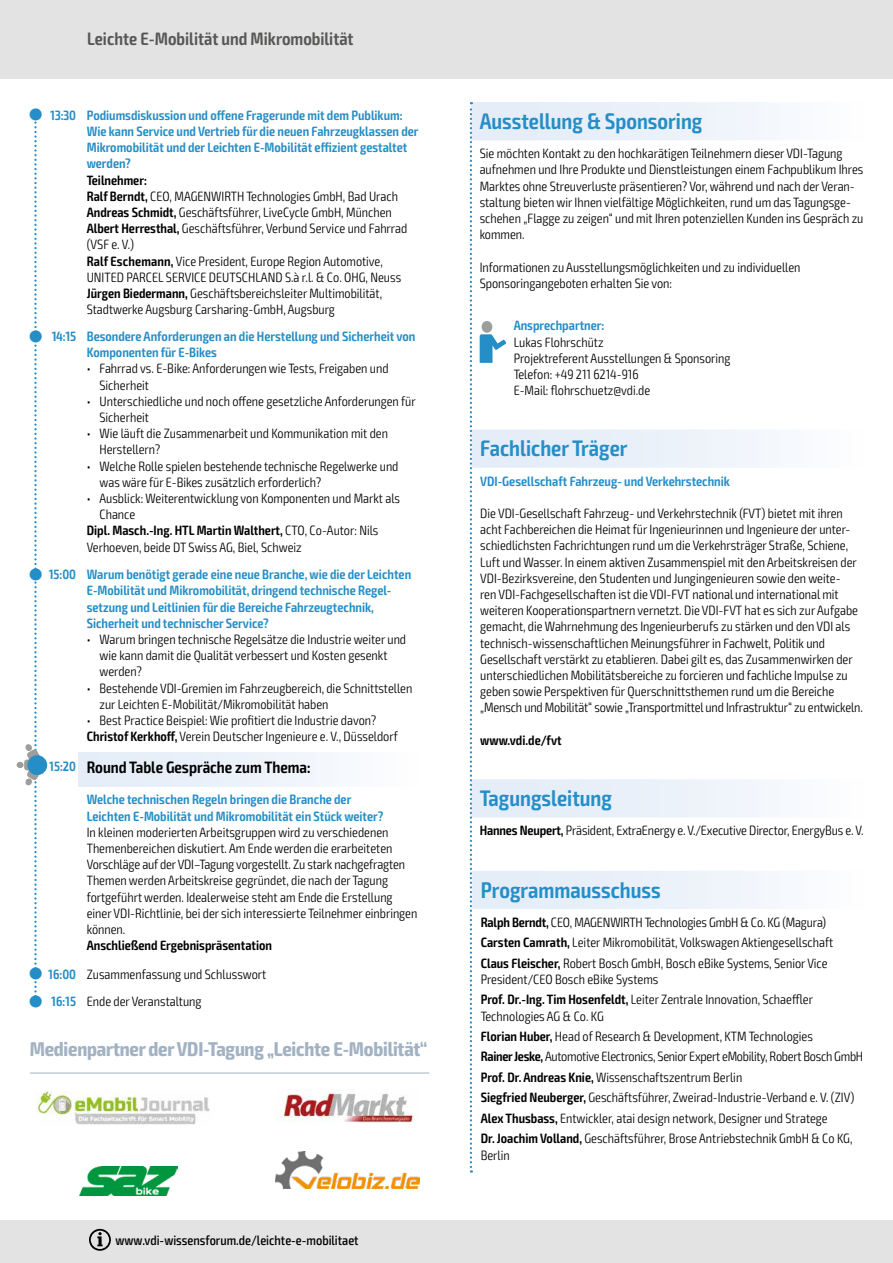
<style>
.page{position:relative;width:893px;height:1263px;background:#fff}
.page>*{position:absolute;margin:0;border:0;box-sizing:border-box;transform-origin:0 0}
.t1{font:600 condensed 22.5px "Exo 2";color:#258ec6}
.t2{font:700 condensed 20.1px "Exo 2";letter-spacing:-.01em;color:#a2b2c3}
.t3{font:600 condensed 18px "Exo 2";color:#575756}
.t4{font:600 condensed 16.5px "Exo 2";color:#000}
.t5{font:300 condensed 13.5px/16.2px "Exo 2";color:#000}
.t6{font:600 condensed 13.5px/16.2px "Exo 2";color:#258ec6}
.t7{font:600 condensed 13.5px "Exo 2";color:#000}
.t8{font:500 condensed 13.5px "Exo 2";color:#000}
.s1{font-weight:600}
.s2{font-weight:300}
.s3{font-size:13.5px;color:#258ec6}
.s4{font-weight:600;color:#258ec6}
</style>
<div class="page">
<div style="left:0;top:1220px;width:893px;height:43px;background:#e3e3e3"></div>
<div style="left:0;top:0;width:893px;height:79px;background:#e3e3e3"></div>
<svg style="left:89px;top:1229px;width:22px;height:22px"></svg>
<div style="left:78px;top:753px;width:343px;height:34px;background:linear-gradient(to right,#e2ebf7,#fcfdfe)"></div>
<svg style="left:470px;top:102px;width:307px;height:1070px"></svg>
<div style="left:17px;top:762px;width:7px;height:6px;background:#9d9d9c;border-radius:50%"></div>
<div style="left:27px;top:755px;width:20px;height:20px;background:#258ec6;border-radius:50%"></div>
<hr style="left:30px;top:1073px;width:399px;height:1px;background:#a2b2c3">
<img style="left:275px;top:1089px;width:139px;height:33px">
<img style="left:275px;top:1151px;width:144px;height:37px">
<img style="left:36px;top:1092px;width:174px;height:33px">
<img style="left:80px;top:1166px;width:97px;height:30px">
<svg style="left:24px;top:117px;width:18px;height:884px"></svg>
<h3 class="t3" style="left:87px;top:28px;width:268px">Leichte E-Mobilität und Mikromobilität</h3>
<p class="t6" style="left:87px;top:107px;width:333px;text-indent:-36px">13:30 Podiumsdiskussion und offene Fragerunde mit dem Publikum:<br>Wie kann Service und Vertrieb für die neuen Fahrzeugklassen der Mikromobilität und der Leichten E-Mobilität effizient gestaltet werden?</p>
<p class="t5" style="left:87px;top:172px;width:322px"><span class="s1">Teilnehmer:<br>Ralf Berndt,</span> CEO, MAGENWIRTH Technologies GmbH, Bad Urach <span class="s1">Andreas Schmidt,</span> Geschäftsführer, LiveCycle GmbH, München <span class="s1">Albert Herresthal,</span> Geschäftsführer, Verbund Service und Fahrrad (VSF e. V.)<br><span class="s1">Ralf Eschemann,</span> Vice President, Europe Region Automotive, UNITED PARCEL SERVICE DEUTSCHLAND S.à r.l. &amp; Co. OHG, Neuss <span class="s1">Jürgen Biedermann,</span> Geschäftsbereichsleiter Multimobilität, Stadtwerke Augsburg Carsharing-GmbH, Augsburg</p>
<p class="t6" style="left:87px;top:328px;width:330px;text-indent:-35px">14:15 Besondere Anforderungen an die Herstellung und Sicherheit von<br>Komponenten für E-Bikes</p>
<p class="t5" style="left:99px;top:361px;width:291px;text-indent:-13px">• Fahrrad vs. E-Bike: Anforderungen wie Tests, Freigaben und<br>Sicherheit</p>
<p class="t5" style="left:99px;top:393px;width:318px;text-indent:-13px">• Unterschiedliche und noch offene gesetzliche Anforderungen für<br>Sicherheit</p>
<p class="t5" style="left:99px;top:426px;width:290px;text-indent:-13px">• Wie läuft die Zusammenarbeit und Kommunikation mit den<br>Herstellern?</p>
<p class="t5" style="left:99px;top:458px;width:300px;text-indent:-13px">• Welche Rolle spielen bestehende technische Regelwerke und was wäre für E-Bikes zusätzlich erforderlich?</p>
<p class="t5" style="left:87px;top:490px;width:315px">• Ausblick: Weiterentwicklung von Komponenten und Markt als</p>
<p class="t5" style="left:99px;top:507px;width:37px">Chance</p>
<p class="t7" style="left:87px;top:523px;width:293px">Dipl. Masch.-Ing. HTL Martin Walthert, <span class="s2">CTO, Co-Autor: Nils</span></p>
<p class="t5" style="left:87px;top:539px;width:217px">Verhoeven, beide DT Swiss AG, Biel, Schweiz</p>
<p class="t6" style="left:87px;top:567px;width:326px;text-indent:-38px">15:00 Warum benötigt gerade eine neue Branche, wie die der Leichten E-Mobilität und Mikromobilität, dringend technische Regel&shy;setzung und Leitlinien für die Bereiche Fahrzeugtechnik, Sicherheit und technischer Service?</p>
<p class="t5" style="left:99px;top:631px;width:308px;text-indent:-13px">• Warum bringen technische Regelsätze die Industrie weiter und wie kann damit die Qualität verbessert und Kosten gesenkt werden?</p>
<p class="t5" style="left:99px;top:680px;width:314px;text-indent:-13px">• Bestehende VDI-Gremien im Fahrzeugbereich, die Schnittstellen zur Leichten E-Mobilität/Mikromobilität haben</p>
<p class="t5" style="left:87px;top:712px;width:313px">• Best Practice Beispiel: Wie profitiert die Industrie davon?<br><span class="s1">Christof Kerkhoff,</span> Verein Deutscher Ingenieure e. V., Düsseldorf</p>
<p class="t4" style="left:49px;top:757px;width:263px"><span class="s3">15:20</span> Round Table Gespräche zum Thema:</p>
<p class="t6" style="left:87px;top:792px;width:298px">Welche technischen Regeln bringen die Branche der<br>Leichten E-Mobilität und Mikromobilität ein Stück weiter?</p>
<p class="t5" style="left:87px;top:824px;width:332px">In kleinen moderierten Arbeitsgruppen wird zu verschiedenen Themenbereichen diskutiert. Am Ende werden die erarbeiteten Vorschläge auf der VDI–Tagung vorgestellt. Zu stark nachgefragten Themen werden Arbeitskreise gegründet, die nach der Tagung fortgeführt werden. Idealerweise steht am Ende die Erstellung einer VDI-Richtlinie, bei der sich interessierte Teilnehmer einbringen können.</p>
<p class="t5" style="left:48px;top:932px;width:225px;line-height:28px;text-indent:38px"><span class="s1">Anschließend Ergebnispräsentation<br></span><span class="s4">16:00</span> Zusammenfassung und Schlusswort<br><span class="s4">16:15</span> Ende der Veranstaltung</p>
<h2 class="t2" style="left:30px;top:1037px;width:399px">Medienpartner der VDI-Tagung „Leichte E-Mobilität“</h2>
<p class="t8" style="left:115px;top:1232px;width:245px">www.vdi-wissensforum.de/leichte-e-mobilitaet</p>
<h1 class="t1" style="left:480px;top:108px;width:224px">Ausstellung &amp; Sponsoring</h1>
<p class="t5" style="left:480px;top:146px;width:385px">Sie möchten Kontakt zu den hochkarätigen Teilnehmern dieser VDI-Tagung aufnehmen und Ihre Produkte und Dienstleistungen einem Fachpublikum Ihres Marktes ohne Streuverluste präsentieren? Vor, während und nach der Veran&shy;staltung bieten wir Ihnen vielfältige Möglichkeiten, rund um das Tagungsge&shy;schehen „Flagge zu zeigen“ und mit Ihren potenziellen Kunden ins Gespräch zu kommen.</p>
<p class="t5" style="left:480px;top:259px;width:322px">Informationen zu Ausstellungsmöglichkeiten und zu individuellen<br>Sponsoringangeboten erhalten Sie von:</p>
<p class="t6" style="left:514px;top:318px;width:92px">Ansprechpartner:</p>
<p class="t5" style="left:514px;top:334px;width:218px">Lukas Flohrschütz<br>Projektreferent Ausstellungen &amp; Sponsoring<br>Telefon: +49 211 6214-916<br>E-Mail: flohrschuetz@vdi.de</p>
<h1 class="t1" style="left:480px;top:435px;width:149px">Fachlicher Träger</h1>
<p class="t6" style="left:480px;top:473px;width:251px">VDI-Gesellschaft Fahrzeug- und Verkehrstechnik</p>
<p class="t5" style="left:480px;top:505px;width:384px">Die VDI-Gesellschaft Fahrzeug- und Verkehrstechnik (FVT) bietet mit ihren acht Fachbereichen die Heimat für Ingenieurinnen und Ingenieure der unter&shy;schiedlichsten Fachrichtungen rund um die Verkehrsträger Straße, Schiene, Luft und Wasser. In einem aktiven Zusammenspiel mit den Arbeitskreisen der VDI-Bezirksvereine, den Studenten und Jungingenieuren sowie den weite-<br>ren VDI-Fachgesellschaften ist die VDI-FVT national und international mit weiteren Kooperationspartnern vernetzt. Die VDI-FVT hat es sich zur Aufgabe gemacht, die Wahrnehmung des Ingenieurberufs zu stärken und den VDI als technisch-wissenschaftlichen Meinungsführer in Fachwelt, Politik und Gesellschaft verstärkt zu etablieren. Dabei gilt es, das Zusammenwirken der unterschiedlichen Mobilitätsbereiche zu forcieren und fachliche Impulse zu geben sowie Perspektiven für Querschnittsthemen rund um die Bereiche „Mensch und Mobilität“ sowie „Transportmittel und Infrastruktur“ zu entwickeln.</p>
<p class="t7" style="left:480px;top:732px;width:83px">www.vdi.de/fvt</p>
<h1 class="t1" style="left:480px;top:785px;width:134px">Tagungsleitung</h1>
<p class="t5" style="left:480px;top:823px;width:386px"><span class="s1">Hannes Neupert,</span> Präsident, ExtraEnergy e. V./Executive Director, EnergyBus e. V.</p>
<h1 class="t1" style="left:481px;top:876px;width:181px">Programmausschuss</h1>
<p class="t5" style="left:481px;top:912px;width:354px;line-height:20.4px"><span class="s1">Ralph Berndt,</span> CEO, MAGENWIRTH Technologies GmbH &amp; Co. KG (Magura)<br><span class="s1">Carsten Camrath,</span> Leiter Mikromobilität, Volkswagen Aktiengesellschaft<br><span class="s1">Claus Fleischer,</span> Robert Bosch GmbH, Bosch eBike Systems, Senior Vice</p>
<p class="t5" style="left:481px;top:969px;width:334px;line-height:20.4px">President/CEO Bosch eBike Systems<br><span class="s1">Prof. Dr.-Ing. Tim Hosenfeldt,</span> Leiter Zentrale Innovation, Schaeffler</p>
<p class="t5" style="left:481px;top:1006px;width:384px;line-height:20.4px">Technologies AG &amp; Co. KG<br><span class="s1">Florian Huber,</span> Head of Research &amp; Development, KTM Technologies<br><span class="s1">Rainer Jeske,</span> Automotive Electronics, Senior Expert eMobility, Robert Bosch GmbH <span class="s1">Prof. Dr. Andreas Knie,</span> Wissenschaftszentrum Berlin<br><span class="s1">Siegfried Neuberger,</span> Geschäftsführer, Zweirad-Industrie-Verband e. V. (ZIV)<br><span class="s1">Alex Thusbass,</span> Entwickler, atai design network, Designer und Stratege<br><span class="s1">Dr. Joachim Volland,</span> Geschäftsführer, Brose Antriebstechnik GmbH &amp; Co KG,</p>
<p class="t5" style="left:481px;top:1147px;width:31px">Berlin</p>
</div>
